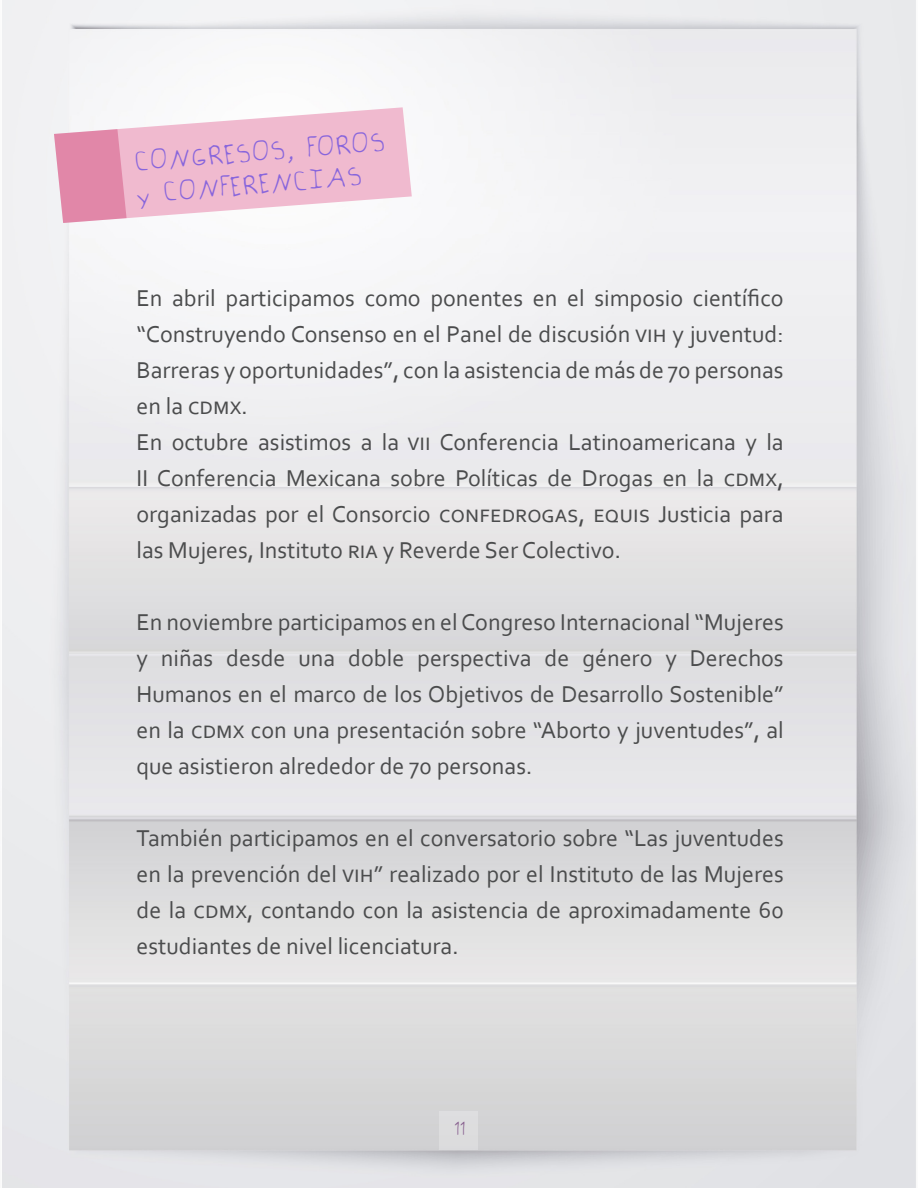
<style>
.page{position:relative;width:918px;height:1188px;background:#fff}
.page>*{position:absolute;margin:0;border:0;box-sizing:border-box;transform-origin:0 0}
.t1{font:27px "Ambers Hand";color:#8865dc}
.t2{font:24px/36px "Corbel";color:#4b4c4d;text-align:justify}
.t3{font:18px "Ambers Hand";color:#5c2466}
</style>
<div class="page">
<div style="left:440px;top:1112px;width:38px;height:38px;background:#ddddde"></div>
<svg style="left:54px;top:107px;width:358px;height:116px"></svg>
<p class="t1" style="left:132px;top:144px;width:253px;rotate:-5deg">CONGRESOS, FOROS</p>
<p class="t1" style="left:135px;top:176px;width:228px;rotate:-5deg">y CONFERENCIAS</p>
<p class="t2" style="left:136px;top:280px;width:649px">En abril participamos como ponentes en el simposio científico “Construyendo Consenso en el Panel de discusión vih y juventud:<br>Barreras y oportunidades”, con la asistencia de más de 70 personas en la cdmx.</p>
<p class="t2" style="left:136px;top:424px;width:649px">En octubre asistimos a la vii Conferencia Latinoamericana y la II Conferencia Mexicana sobre Políticas de Drogas en la cdmx, organizadas por el Consorcio confedrogas, equis Justicia para las Mujeres, Instituto ria y Reverde Ser Colectivo.</p>
<p class="t2" style="left:136px;top:604px;width:649px">En noviembre participamos en el Congreso Internacional “Mujeres y niñas desde una doble perspectiva de género y Derechos Humanos en el marco de los Objetivos de Desarrollo Sostenible” en la cdmx con una presentación sobre “Aborto y juventudes”, al que asistieron alrededor de 70 personas.</p>
<p class="t2" style="left:136px;top:820px;width:649px">También participamos en el conversatorio sobre “Las juventudes en la prevención del vih” realizado por el Instituto de las Mujeres de la cdmx, contando con la asistencia de aproximadamente 60 estudiantes de nivel licenciatura.</p>
<p class="t3" style="left:453px;top:1116px;width:13px">11</p>
</div>
